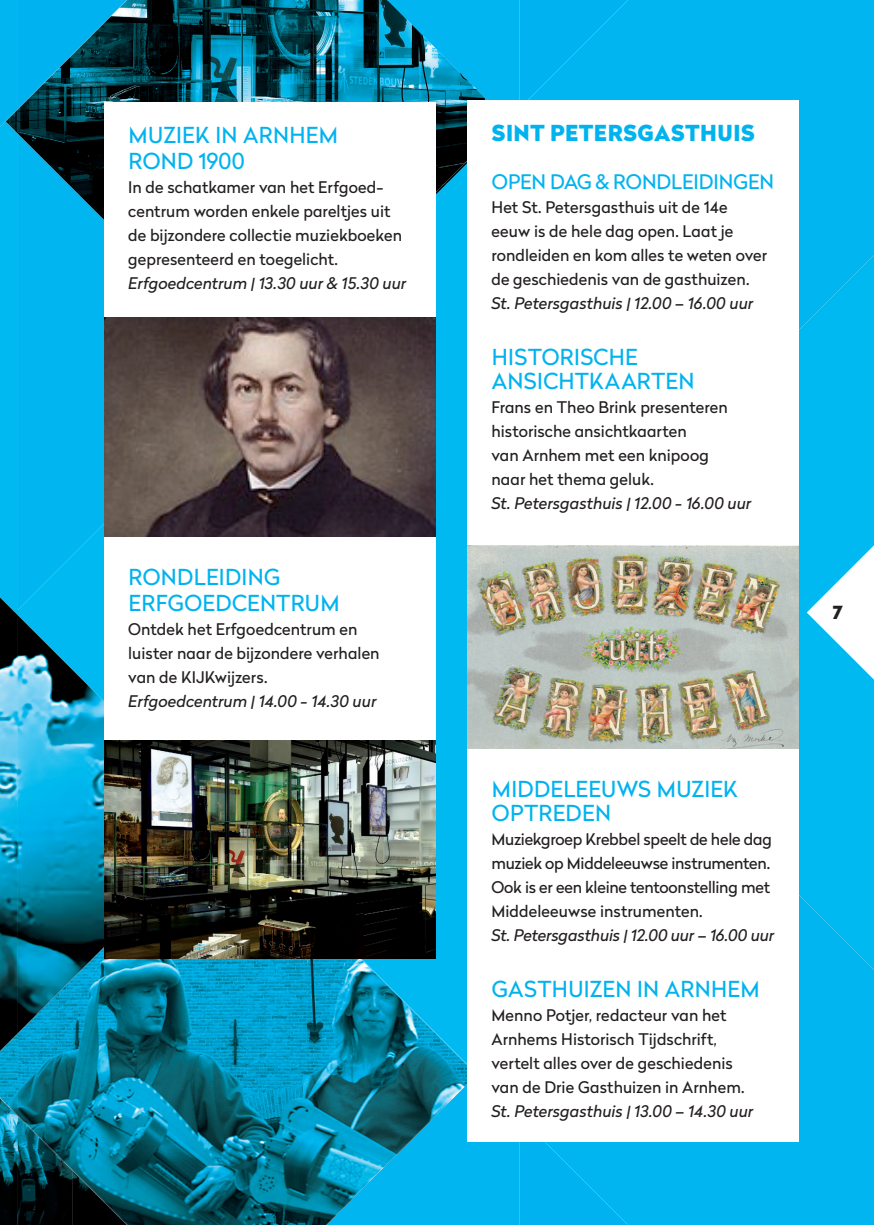
<style>
.page{position:relative;width:874px;height:1225px;background:#fff}
.page>*{position:absolute;margin:0;border:0;box-sizing:border-box;transform-origin:0 0}
.t1{font:22px/26px "Radikal";letter-spacing:.01em;color:#00b3ef}
.t2{font:900 22px "Radikal";letter-spacing:.02em;color:#00b3ef}
.t3{font:20px "Radikal";letter-spacing:-.005em;color:#00b3ef}
.t4{font:900 18px "Radikal";color:#231f20}
.t5{font:16px/24px "Radikal";letter-spacing:.005em;color:#231f20}
.t6{font:italic 16px "Radikal";color:#231f20}
</style>
<div class="page">
<div style="left:627px;top:615px;width:246px;height:610px;background:#00b5f0"></div>
<div style="left:435px;top:615px;width:84px;height:610px;background:#00b9f1"></div>
<div style="left:519px;top:1142px;width:108px;height:83px;background:#00b2ef"></div>
<div style="left:627px;top:0;width:246px;height:609px;background:#00b5f0"></div>
<div style="left:435px;top:0;width:84px;height:609px;background:#00b9f1"></div>
<div style="left:519px;top:0;width:108px;height:100px;background:#00b2ef"></div>
<div style="left:0;top:0;width:104px;height:614px;background:#00b5f0"></div>
<img style="left:17px;top:614px;width:87px;height:419px">
<img style="left:0;top:597px;width:17px;height:436px">
<img style="left:0;top:1115px;width:17px;height:110px">
<div style="left:17px;top:109px;width:450px;height:172px;background:#00b5f0"></div>
<img style="left:6px;top:110px;width:11px;height:23px">
<img style="left:18px;top:0;width:420px;height:211px">
<img style="left:437px;top:50px;width:70px;height:140px">
<img style="left:95px;top:210px;width:9px;height:71px">
<img style="left:0;top:1033px;width:18px;height:81px">
<img style="left:18px;top:825px;width:458px;height:400px">
<img style="left:0;top:1034px;width:17px;height:17px">
<img style="left:18px;top:825px;width:208px;height:208px">
<img style="left:0;top:1097px;width:17px;height:18px">
<img style="left:18px;top:1115px;width:55px;height:55px">
<div style="left:104px;top:102px;width:331px;height:832px;background:#fff"></div>
<img style="left:104px;top:318px;width:331px;height:218px">
<img style="left:104px;top:740px;width:331px;height:218px">
<div style="left:467px;top:100px;width:331px;height:1041px;background:#fff"></div>
<img style="left:467px;top:545px;width:331px;height:203px">
<svg style="left:806px;top:545px;width:67px;height:134px"></svg>
<h1 class="t1" style="left:129px;top:121px;width:211px">MUZIEK IN ARNHEM<br>ROND 1900</h1>
<p class="t5" style="left:128px;top:175px;width:275px">In de schatkamer van het Erfgoed&shy;centrum worden enkele pareltjes uit de bijzondere collectie muziekboeken gepresenteerd en toegelicht.</p>
<p class="t6" style="left:128px;top:272px;width:279px">Erfgoedcentrum | 13.30 uur &amp; 15.30 uur</p>
<h1 class="t1" style="left:129px;top:563px;width:212px">RONDLEIDING<br>ERFGOEDCENTRUM</h1>
<p class="t5" style="left:128px;top:617px;width:253px">Ontdek het Erfgoedcentrum en luister naar de bijzondere verhalen van de KIJKwijzers.</p>
<p class="t6" style="left:128px;top:690px;width:249px">Erfgoedcentrum | 14.00 - 14.30 uur</p>
<h1 class="t2" style="left:491px;top:116px;width:264px">SINT PETERSGASTHUIS</h1>
<p class="t3" style="left:491px;top:167px;width:284px">OPEN DAG &amp; RONDLEIDINGEN</p>
<p class="t5" style="left:491px;top:194px;width:277px">Het St. Petersgasthuis uit de 14e eeuw is de hele dag open. Laat je rondleiden en kom alles te weten over de geschiedenis van de gasthuizen.</p>
<p class="t6" style="left:491px;top:292px;width:263px">St. Petersgasthuis | 12.00 – 16.00 uur</p>
<h1 class="t1" style="left:491px;top:344px;width:204px;line-height:24px">HISTORISCHE<br>ANSICHTKAARTEN</h1>
<p class="t5" style="left:491px;top:394px;width:238px">Frans en Theo Brink presenteren historische ansichtkaarten<br>van Arnhem met een knipoog naar het thema geluk.</p>
<p class="t6" style="left:491px;top:492px;width:261px">St. Petersgasthuis | 12.00 - 16.00 uur</p>
<p class="t4" style="left:832px;top:599px;width:11px">7</p>
<h1 class="t1" style="left:491px;top:776px;width:247px;line-height:24px">MIDDELEEUWS MUZIEK<br>OPTREDEN</h1>
<p class="t5" style="left:491px;top:826px;width:282px;text-align:justify">Muziekgroep Krebbel speelt de hele dag muziek op Middeleeuwse instrumenten.<br>Ook is er een kleine tentoonstelling met Middeleeuwse instrumenten.</p>
<p class="t6" style="left:491px;top:924px;width:284px">St. Petersgasthuis | 12.00 uur – 16.00 uur</p>
<h1 class="t1" style="left:491px;top:975px;width:269px">GASTHUIZEN IN ARNHEM</h1>
<p class="t5" style="left:491px;top:1002px;width:254px">Menno Potjer, redacteur van het Arnhems Historisch Tijdschrift, vertelt alles over de geschiedenis van de Drie Gasthuizen in Arnhem.</p>
<p class="t6" style="left:491px;top:1100px;width:263px">St. Petersgasthuis | 13.00 – 14.30 uur</p>
</div>
